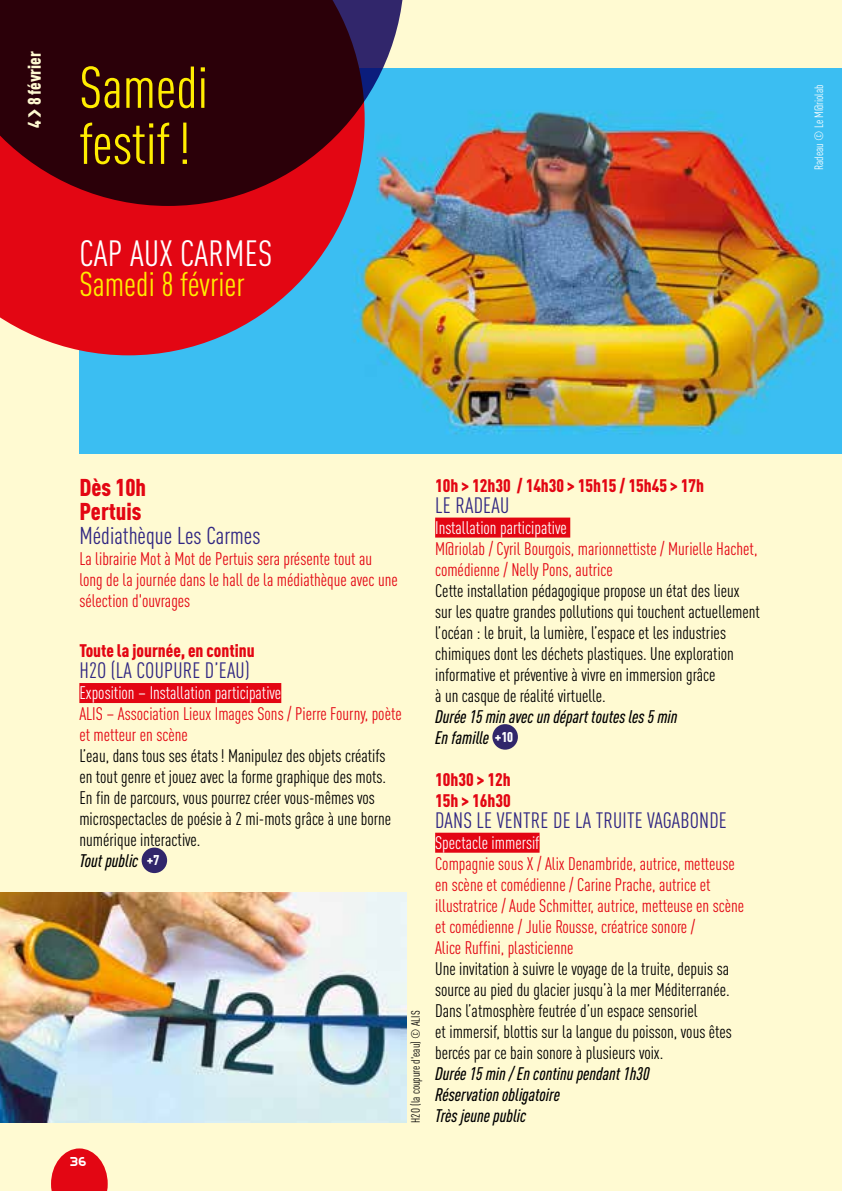
<style>
.page{position:relative;width:842px;height:1191px;background:#fffad2}
.page>*{position:absolute;margin:0;border:0;box-sizing:border-box;transform-origin:0 0}
.t1{font:condensed 58px/56px "DIN Pro";color:#ffed00}
.t2{font:condensed 36px "DIN Pro";letter-spacing:.01em;color:#fff}
.t3{font:condensed 34px "DIN Pro";color:#ffed00}
.t4{font:condensed 24px "DIN Pro";color:#312783}
.t5{font:900 condensed 24px/24px "DIN Pro";color:#e30613}
.t6{font:condensed 22px "DIN Pro";letter-spacing:.01em;color:#312783}
.t7{font:condensed 18px/21px "DIN Pro";color:#000}
.t8{font:condensed 18px/21px "DIN Pro";color:#e30613}
.t9{font:italic 500 condensed 18px/21px "DIN Pro";color:#000}
.t10{font:condensed 18px "DIN Pro";color:#fff}
.t11{font:900 condensed 18px/21px "DIN Pro";color:#e30613}
.t12{font:900 condensed 18px "DIN Pro";color:#fffad2}
.t13{font:condensed 12px "DIN Pro";color:#000}
.t14{font:condensed 12px "DIN Pro";color:#fff}
.t15{font:700 12px "Victoire";color:#fff}
.s1{font-weight:500;font-style:italic}
.s2{font-weight:900;font-size:14px;color:#fff}
.s3{font-weight:900;font-style:normal;font-size:14px;color:#fff}
</style>
<div class="page">
<img style="left:79px;top:68px;width:763px;height:386px">
<img style="left:0;top:892px;width:407px;height:231px">
<div style="left:79px;top:683px;width:202px;height:20px;background:#e30613"></div>
<div style="left:142px;top:847px;width:25px;height:26px;background:#31266b;border-radius:50%"></div>
<div style="left:435px;top:517px;width:135px;height:20px;background:#e30613"></div>
<div style="left:435px;top:832px;width:105px;height:20px;background:#e30613"></div>
<div style="left:492px;top:724px;width:26px;height:25px;background:#31266b;border-radius:50%"></div>
<svg style="left:0;top:206px;width:365px;height:149px;background:#bf3347"></svg>
<svg style="left:0;top:0;width:404px;height:206px;background:#430f1d"></svg>
<svg style="left:51px;top:1148px;width:57px;height:43px"></svg>
<svg style="left:28px;top:109px;width:13px;height:8px"></svg>
<p class="t12" style="left:21px;top:128px;width:79px;rotate:-90deg">4 8 février</p>
<h1 class="t1" style="left:79px;top:56px;width:130px">Samedi festif !</h1>
<h2 class="t2" style="left:80px;top:229px;width:194px">CAP AUX CARMES</h2>
<h3 class="t3" style="left:79px;top:261px;width:167px">Samedi 8 février</h3>
<p class="t14" style="left:810px;top:170px;width:87px;rotate:-90deg">Radeau © Le M@riolab</p>
<h3 class="t5" style="left:79px;top:474px;width:68px">Dès 10h<br>Pertuis</h3>
<h3 class="t4" style="left:79px;top:519px;width:183px">Médiathèque Les Carmes</h3>
<p class="t8" style="left:79px;top:547px;width:320px">La librairie Mot à Mot de Pertuis sera présente tout au long de la journée dans le hall de la médiathèque avec une sélection d'ouvrages</p>
<p class="t11" style="left:79px;top:638px;width:177px">Toute la journée, en continu</p>
<p class="t6" style="left:79px;top:655px;width:172px">H2O (LA COUPURE D’EAU)</p>
<p class="t10" style="left:79px;top:680px;width:203px">Exposition – Installation participative</p>
<p class="t8" style="left:79px;top:702px;width:324px">ALIS – Association Lieux Images Sons / Pierre Fourny, poète et metteur en scène</p>
<p class="t7" style="left:79px;top:744px;width:313px">L’eau, dans tous ses états! Manipulez des objets créatifs en tout genre et jouez avec la forme graphique des mots.<br>En fin de parcours, vous pourrez créer vous-mêmes vos microspectacles de poésie à 2 mi-mots grâce à une borne numérique interactive.<br><span class="s1">Tout public</span> <span class="s2">+7</span></p>
<p class="t15" style="left:70px;top:1152px;width:18px">36</p>
<p class="t13" style="left:407px;top:1123px;width:114px;rotate:-90deg">H2O (la coupure d'eau) © ALIS</p>
<p class="t11" style="left:435px;top:473px;width:270px">10h &gt; 12h30 / 14h30 &gt; 15h15 / 15h45 &gt; 17h</p>
<p class="t6" style="left:435px;top:489px;width:75px">LE RADEAU</p>
<p class="t10" style="left:435px;top:515px;width:133px">Installation participative</p>
<p class="t8" style="left:435px;top:536px;width:324px">M@riolab / Cyril Bourgois, marionnettiste / Murielle Hachet, comédienne / Nelly Pons, autrice</p>
<p class="t7" style="left:435px;top:578px;width:326px">Cette installation pédagogique propose un état des lieux sur les quatre grandes pollutions qui touchent actuellement l’océan : le bruit, la lumière, l’espace et les industries chimiques dont les déchets plastiques. Une exploration informative et préventive à vivre en immersion grâce<br>à un casque de réalité virtuelle.</p>
<p class="t9" style="left:435px;top:704px;width:244px">Durée 15 min avec un départ toutes les 5 min<br>En famille <span class="s3">+10</span></p>
<p class="t11" style="left:435px;top:767px;width:77px">10h30 &gt; 12h<br>15h &gt; 16h30</p>
<p class="t6" style="left:435px;top:804px;width:293px">DANS LE VENTRE DE LA TRUITE VAGABONDE</p>
<p class="t10" style="left:435px;top:830px;width:106px">Spectacle immersif</p>
<p class="t8" style="left:435px;top:851px;width:310px">Compagnie sous X / Alix Denambride, autrice, metteuse en scène et comédienne / Carine Prache, autrice et illustratrice / Aude Schmitter, autrice, metteuse en scène et comédienne / Julie Rousse, créatrice sonore /<br>Alice Ruffini, plasticienne</p>
<p class="t7" style="left:435px;top:956px;width:298px">Une invitation à suivre le voyage de la truite, depuis sa source au pied du glacier jusqu’à la mer Méditerranée.<br>Dans l’atmosphère feutrée d’un espace sensoriel<br>et immersif, blottis sur la langue du poisson, vous êtes bercés par ce bain sonore à plusieurs voix.</p>
<p class="t9" style="left:435px;top:1061px;width:216px">Durée 15 min / En continu pendant 1h30<br>Réservation obligatoire</p>
<p class="t9" style="left:435px;top:1103px;width:93px">Très jeune public</p>
</div>
